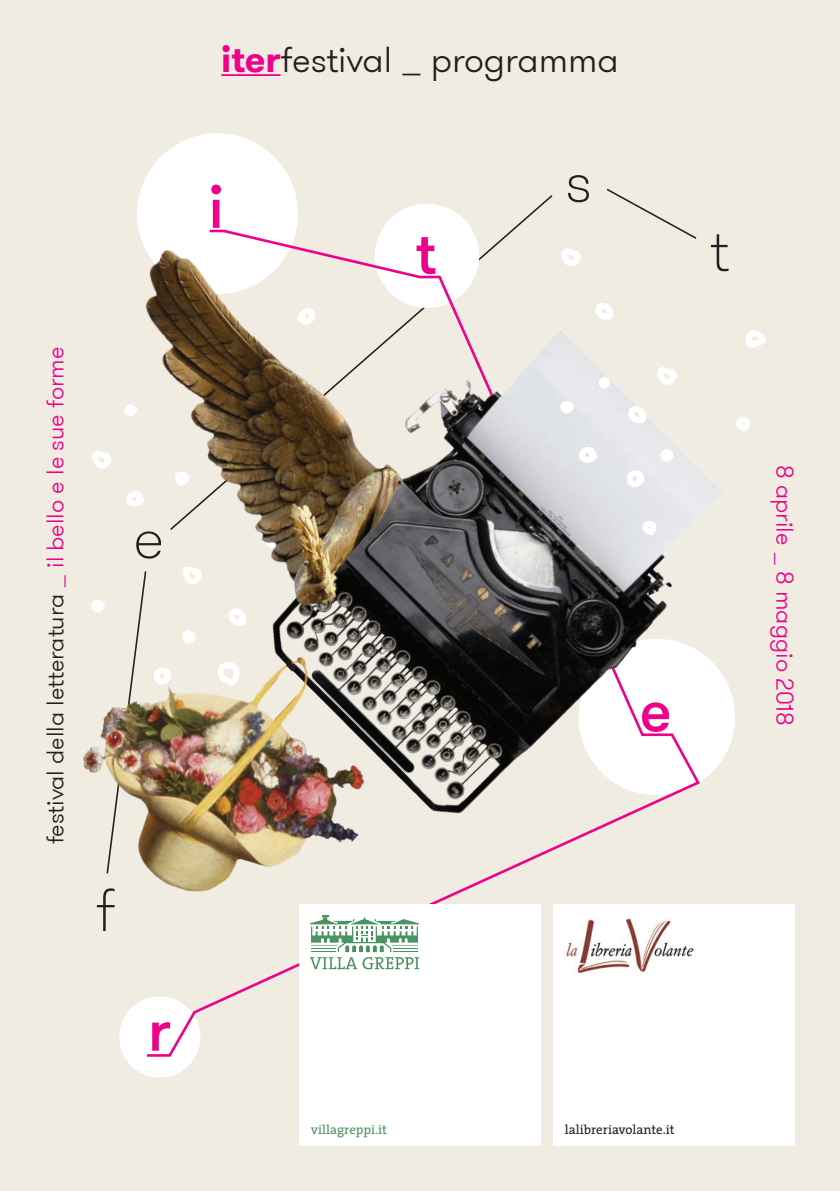
<style>
.page{position:relative;width:840px;height:1191px;background:#fff}
.page>*{position:absolute;margin:0;border:0;box-sizing:border-box;transform-origin:0 0}
.t1{font:500 60.4px "GT Walsheim Pro";color:#ed028c}
.t2{font:100 60.4px "GT Walsheim Pro";color:#231f20}
.t3{font:300 36px "GT Walsheim Pro";color:#231f20}
.t4{font:300 24px "GT Walsheim Pro";color:#231f20}
.t5{font:300 24px "GT Walsheim Pro";color:#ed028c}
.sito{font:13px "The Serif";color:#231f20}
.sito-2{font:13px "The Serif";color:#4a925f}
.s1{color:#ed028c}
.s2{font-weight:700;color:#ed028c}
</style>
<div class="page">
<div style="left:0;top:0;width:839px;height:1191px;background:#f1ece2"></div>
<div style="left:137px;top:133px;width:161px;height:161px;background:#fff;border-radius:50%"></div>
<div style="left:374px;top:204px;width:105px;height:104px;background:#fff;border-radius:50%"></div>
<div style="left:119px;top:996px;width:81px;height:81px;background:#fff;border-radius:50%"></div>
<hr style="left:221px;top:74px;width:59px;height:2px;background:#ed028c">
<div style="left:553px;top:904px;width:241px;height:241px;background:#fff"></div>
<svg style="left:607px;top:188px;width:90px;height:51px"></svg>
<img style="left:430px;top:275px;width:320px;height:573px">
<img style="left:83px;top:563px;width:350px;height:404px">
<div style="left:299px;top:904px;width:241px;height:241px;background:#fff"></div>
<svg style="left:309px;top:915px;width:110px;height:54px"></svg>
<svg style="left:286px;top:660px;width:10px;height:11px"></svg>
<svg style="left:92px;top:451px;width:20px;height:18px"></svg>
<svg style="left:157px;top:668px;width:19px;height:17px"></svg>
<svg style="left:185px;top:630px;width:14px;height:14px"></svg>
<img style="left:90px;top:569px;width:57px;height:306px">
<svg style="left:210px;top:661px;width:30px;height:30px"></svg>
<svg style="left:739px;top:320px;width:27px;height:32px"></svg>
<svg style="left:655px;top:363px;width:27px;height:33px"></svg>
<svg style="left:559px;top:248px;width:27px;height:30px"></svg>
<svg style="left:624px;top:405px;width:23px;height:18px"></svg>
<svg style="left:592px;top:301px;width:22px;height:19px"></svg>
<svg style="left:596px;top:375px;width:16px;height:17px"></svg>
<svg style="left:575px;top:447px;width:27px;height:16px"></svg>
<svg style="left:629px;top:471px;width:19px;height:17px"></svg>
<svg style="left:656px;top:449px;width:20px;height:17px"></svg>
<svg style="left:559px;top:400px;width:19px;height:17px"></svg>
<svg style="left:636px;top:519px;width:19px;height:22px"></svg>
<svg style="left:730px;top:415px;width:19px;height:22px"></svg>
<img style="left:118px;top:228px;width:312px;height:398px">
<img style="left:566px;top:918px;width:128px;height:55px">
<p class="t4" style="left:40px;top:844px;width:499px;rotate:-90deg">festival della letteratura <span class="s1">_ il bello e le sue forme</span></p>
<p class="t2" style="left:133px;top:499px;width:32px">e</p>
<p class="t2" style="left:95px;top:872px;width:21px">f</p>
<p class="t1" style="left:148px;top:991px;width:24px">r</p>
<p class="t3" style="left:221px;top:37px;width:399px"><span class="s2">iter</span>festival _ programma</p>
<p class="t1" style="left:208px;top:169px;width:17px">i</p>
<p class="t1" style="left:415px;top:215px;width:23px">t</p>
<p class="t2" style="left:564px;top:143px;width:29px">s</p>
<p class="t2" style="left:709px;top:212px;width:21px">t</p>
<p class="t1" style="left:639px;top:672px;width:34px">e</p>
<p class="sito-2" style="left:310px;top:1119px;width:78px">villagreppi.it</p>
<p class="sito" style="left:564px;top:1119px;width:111px">lalibreriavolante.it</p>
<p class="t5" style="left:799px;top:465px;width:262px;rotate:90deg">8 aprile _ 8 maggio 2018</p>
</div>
